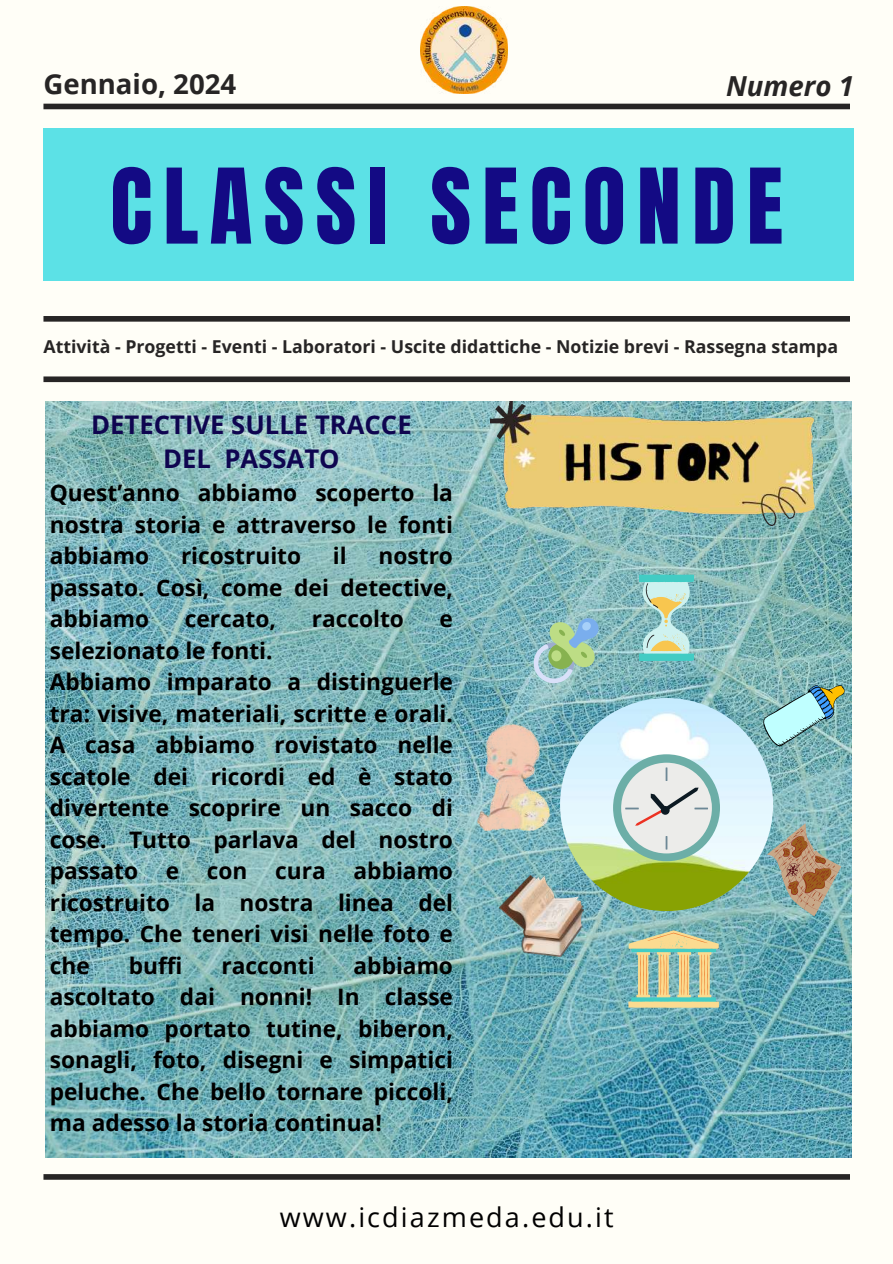
<style>
.page{position:relative;width:893px;height:1264px;background:#fff}
.page>*{position:absolute;margin:0;border:0;box-sizing:border-box;transform-origin:0 0}
.t1{font:88.5px "Anton";letter-spacing:.125em;color:#130a84}
.t2{font:700 27.6px "Open Sans";color:#272525}
.t3{font:italic 700 27.6px "Open Sans";color:#272525}
.t4{font:27px "Open Sans";letter-spacing:.08em;color:#000}
.t5{font:700 25.65px/34.8px "Open Sans";color:#0f0550;text-align:center}
.t6{font:700 22.65px/31.5px "Open Sans";color:#000;text-align:justify}
.t7{font:700 17.7px "Open Sans";color:#272525}
</style>
<div class="page">
<div style="left:0;top:0;width:892px;height:1263px;background:#fffef7"></div>
<div style="left:43px;top:104px;width:806px;height:5px;background:#272525"></div>
<div style="left:43px;top:128px;width:810px;height:153px;background:#5ce1e6"></div>
<div style="left:43px;top:1174px;width:806px;height:5px;background:#272525"></div>
<div style="left:43px;top:376px;width:806px;height:6px;background:#272525"></div>
<div style="left:43px;top:316px;width:806px;height:5px;background:#272525"></div>
<img style="left:420px;top:7px;width:87px;height:87px">
<img style="left:45px;top:401px;width:806px;height:756px">
<img style="left:490px;top:401px;width:324px;height:124px">
<svg style="left:766px;top:823px;width:75px;height:93px;background:#989f91"></svg>
<img style="left:499px;top:875px;width:84px;height:81px">
<svg style="left:628px;top:930px;width:91px;height:77px;background:#b0c3a0"></svg>
<svg style="left:639px;top:574px;width:55px;height:87px;background:#9fcfc0"></svg>
<svg style="left:533px;top:618px;width:65px;height:65px;background:#99c3b1"></svg>
<svg style="left:761px;top:684px;width:85px;height:62px;background:#8cbfbd"></svg>
<img style="left:477px;top:725px;width:72px;height:105px">
<img style="left:560px;top:698px;width:213px;height:213px;border-radius:50%">
<div style="left:613px;top:754px;width:107px;height:107px;background:#6caea7;border-radius:50%"></div>
<svg style="left:621px;top:762px;width:90px;height:91px;background:#ced8d6"></svg>
<p class="t2" style="left:43px;top:65px;width:194px">Gennaio, 2024</p>
<p class="t3" style="left:726px;top:67px;width:129px">Numero 1</p>
<h1 class="t1" style="left:110px;top:143px;width:674px">CLASSI SECONDE</h1>
<p class="t7" style="left:43px;top:334px;width:796px">Attività - Progetti - Eventi - Laboratori - Uscite didattiche - Notizie brevi - Rassegna stampa</p>
<p class="t5" style="left:91px;top:406px;width:322px">DETECTIVE SULLE TRACCE<br>DEL PASSATO</p>
<p class="t6" style="left:50px;top:476px;width:404px">Quest’anno abbiamo scoperto la nostra storia e attraverso le fonti abbiamo</p>
<p class="t6" style="left:181px;top:539px;width:122px">ricostruito</p>
<p class="t6" style="left:333px;top:539px;width:15px">il</p>
<p class="t6" style="left:50px;top:539px;width:404px;text-indent:329px">nostro passato. Così, come dei detective, abbiamo</p>
<p class="t6" style="left:185px;top:602px;width:93px">cercato,</p>
<p class="t6" style="left:312px;top:602px;width:94px">raccolto</p>
<p class="t6" style="left:439px;top:602px;width:15px">e</p>
<p class="t6" style="left:50px;top:634px;width:404px;text-align:left">selezionato le fonti.<br>Abbiamo imparato a distinguerle tra: visive, materiali, scritte e orali.<br>A casa abbiamo rovistato nelle scatole dei ricordi ed è stato divertente scoprire un sacco di cose. Tutto parlava del nostro passato e con cura abbiamo ricostruito la nostra linea del tempo. Che teneri visi nelle foto e che</p>
<p class="t6" style="left:129px;top:949px;width:55px">buffi</p>
<p class="t6" style="left:221px;top:949px;width:95px">racconti</p>
<p class="t6" style="left:50px;top:949px;width:404px;text-indent:304px">abbiamo ascoltato dai nonni! In classe abbiamo portato tutine, biberon, sonagli, foto, disegni e simpatici peluche. Che bello tornare piccoli, ma adesso la storia continua!</p>
<p class="t4" style="left:280px;top:1197px;width:335px">www.icdiazmeda.edu.it</p>
</div>
